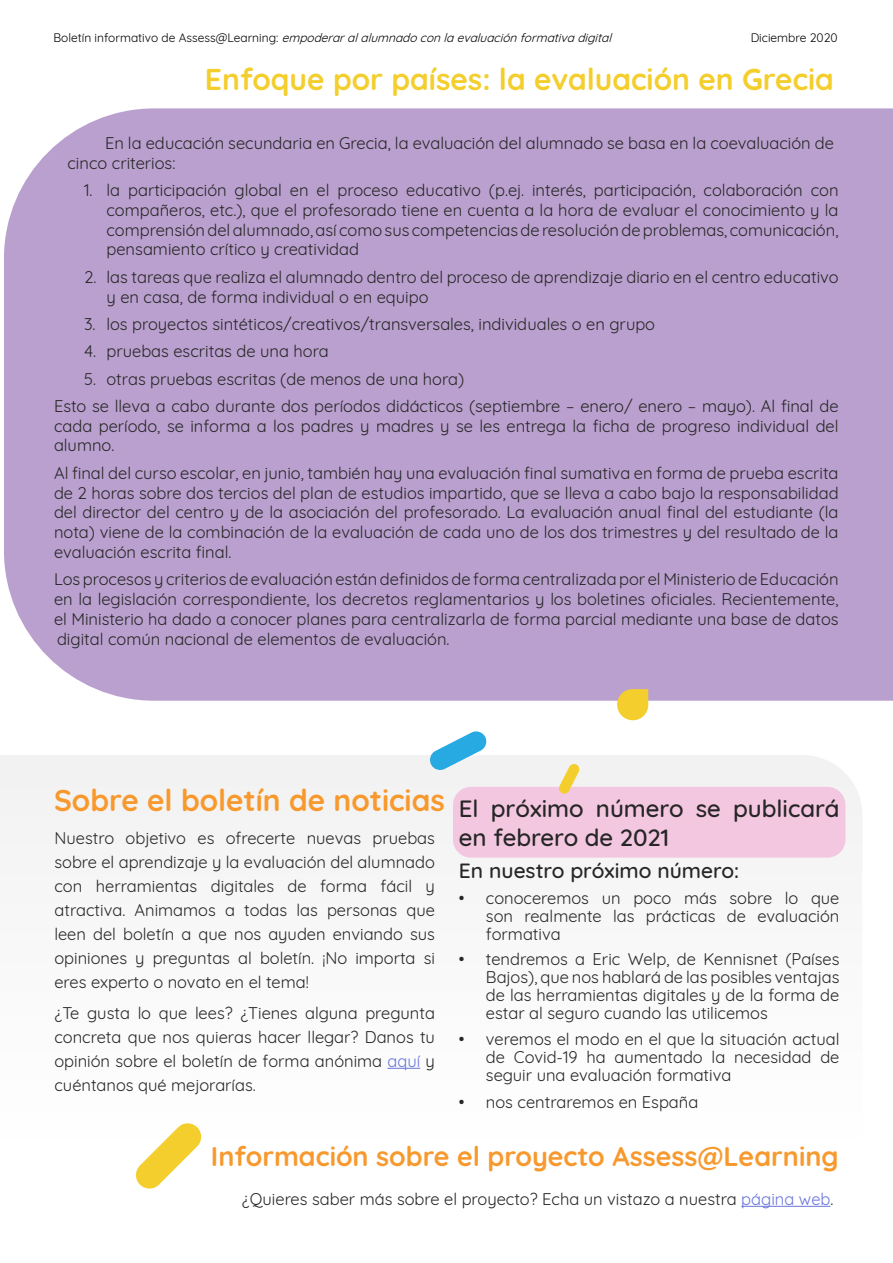
<style>
.page{position:relative;width:893px;height:1263px;background:#fff}
.page>*{position:absolute;margin:0;border:0;box-sizing:border-box;transform-origin:0 0}
.t1{font:700 30px "Quicksand";color:#f4ce2c}
.t2{font:700 30px "Quicksand";color:#f8992e}
.t3{font:700 27px "Quicksand";color:#f8992e}
.t4{font:500 24px/28.8px "Quicksand";color:#262626}
.t5{font:500 21px "Quicksand";color:#262626}
.t6{font:16.5px/19.8px "Quicksand";color:#262626;text-align:justify}
.t7{font:italic 12px "Quicksand";color:#000}
.t8{font:12px "Quicksand";color:#000}
.s1{font-style:normal}
.s2{color:#6975dc}
</style>
<div class="page">
<div style="left:4px;top:108px;width:889px;height:593px;background:#baa0ce"></div>
<svg style="left:0;top:755px;width:862px;height:314px"></svg>
<hr style="left:387px;top:1068px;width:33px;height:1px;background:#6975dc">
<div style="left:453px;top:787px;width:392px;height:71px;background:#f4c7e0;border-radius:18px"></div>
<hr style="left:741px;top:1206px;width:89px;height:1px;background:#6975dc">
<svg style="left:136px;top:1123px;width:66px;height:66px"></svg>
<svg style="left:429px;top:731px;width:59px;height:40px"></svg>
<svg style="left:617px;top:689px;width:31px;height:31px"></svg>
<svg style="left:558px;top:763px;width:22px;height:31px"></svg>
<p class="t7" style="left:53px;top:28px;width:564px"><span class="s1">B o l e t í n i n f o r m a t i v o d e A s s e s s @ L e a r n i n g :</span> empoderaralalumnadoconlaevaluaciónformativadigital</p>
<p class="t8" style="left:751px;top:28px;width:88px">Diciembre 2020</p>
<h1 class="t1" style="left:205px;top:55px;width:630px">Enfoque por países: la evaluación en Grecia</h1>
<p class="t6" style="left:67px;top:131px;width:768px;text-indent:38px">En la educación secundaria en Grecia, la evaluación del alumnado se basa en la coevaluación de cinco criterios:</p>
<p class="t6" style="left:107px;top:179px;width:734px;text-indent:-23px">1. la participación global en el proceso educativo (p.ej. interés, participación, colaboración con compañeros, etc.), que el profesorado tiene en cuenta a la hora de evaluar el conocimiento y la comprensión del alumnado, así como sus competencias de resolución de problemas, comunicación, pensamiento crítico y creatividad</p>
<p class="t6" style="left:107px;top:265px;width:734px;text-indent:-23px">2. las tareas que realiza el alumnado dentro del proceso de aprendizaje diario en el centro educativo y en casa, de forma individual o en equipo</p>
<p class="t6" style="left:84px;top:312px;width:573px">3. los proyectos sintéticos/creativos/transversales, individuales o en grupo</p>
<p class="t6" style="left:84px;top:340px;width:246px">4. pruebas escritas de una hora</p>
<p class="t6" style="left:54px;top:363px;width:786px;line-height:27.3px;text-indent:30px">5. otras pruebas escritas (de menos de una hora)<br>Esto se lleva a cabo durante dos períodos didácticos (septiembre – enero/ enero – mayo). Al final de</p>
<p class="t6" style="left:54px;top:414px;width:786px">cada período, se informa a los padres y madres y se les entrega la ficha de progreso individual del alumno.</p>
<p class="t6" style="left:54px;top:461px;width:786px">Al final del curso escolar, en junio, también hay una evaluación final sumativa en forma de prueba escrita de 2 horas sobre dos tercios del plan de estudios impartido, que se lleva a cabo bajo la responsabilidad del director del centro y de la asociación del profesorado. La evaluación anual final del estudiante (la nota) viene de la combinación de la evaluación de cada uno de los dos trimestres y del resultado de la evaluación escrita final.</p>
<p class="t6" style="left:54px;top:568px;width:786px">Los procesos y criterios de evaluación están definidos de forma centralizada por el Ministerio de Educación en la legislación correspondiente, los decretos reglamentarios y los boletines oficiales. Recientemente, el Ministerio ha dado a conocer planes para centralizarla de forma parcial mediante una base de datos digital común nacional de elementos de evaluación.</p>
<h1 class="t2" style="left:54px;top:775px;width:392px">Sobre el boletín de noticias</h1>
<p class="t6" style="left:54px;top:824px;width:382px;line-height:24px">Nuestro objetivo es ofrecerte nuevas pruebas sobre el aprendizaje y la evaluación del alumnado con herramientas digitales de forma fácil y atractiva. Animamos a todas las personas que leen del boletín a que nos ayuden enviando sus opiniones y preguntas al boletín. ¡No importa si eres experto o novato en el tema!</p>
<p class="t6" style="left:54px;top:999px;width:382px;line-height:24px">¿Te gusta lo que lees? ¿Tienes alguna pregunta concreta que nos quieras hacer llegar? Danos tu opinión sobre el boletín de forma anónima <span class="s2">aquí</span> y cuéntanos qué mejorarías.</p>
<h3 class="t4" style="left:459px;top:792px;width:382px">El próximo número se publicará en febrero de 2021</h3>
<p class="t5" style="left:459px;top:854px;width:282px">En nuestro próximo número:</p>
<p class="t6" style="left:486px;top:887px;width:355px;line-height:18px;text-indent:-27px">• conoceremos un poco más sobre lo que son realmente las prácticas de evaluación formativa</p>
<p class="t6" style="left:486px;top:949px;width:355px;line-height:18px;text-indent:-27px">• tendremos a Eric Welp, de Kennisnet (Países Bajos), que nos hablará de las posibles ventajas de las herramientas digitales y de la forma de estar al seguro cuando las utilicemos</p>
<p class="t6" style="left:486px;top:1028px;width:355px;line-height:18px;text-indent:-27px">• veremos el modo en el que la situación actual de Covid-19 ha aumentado la necesidad de seguir una evaluación formativa</p>
<p class="t6" style="left:459px;top:1091px;width:241px">• nos centraremos en España</p>
<h2 class="t3" style="left:211px;top:1134px;width:629px">Información sobre el proyecto Assess@Learning</h2>
<p class="t6" style="left:242px;top:1187px;width:593px">¿Quieres saber más sobre el proyecto? Echa un vistazo a nuestra <span class="s2">página web</span>.</p>
</div>
